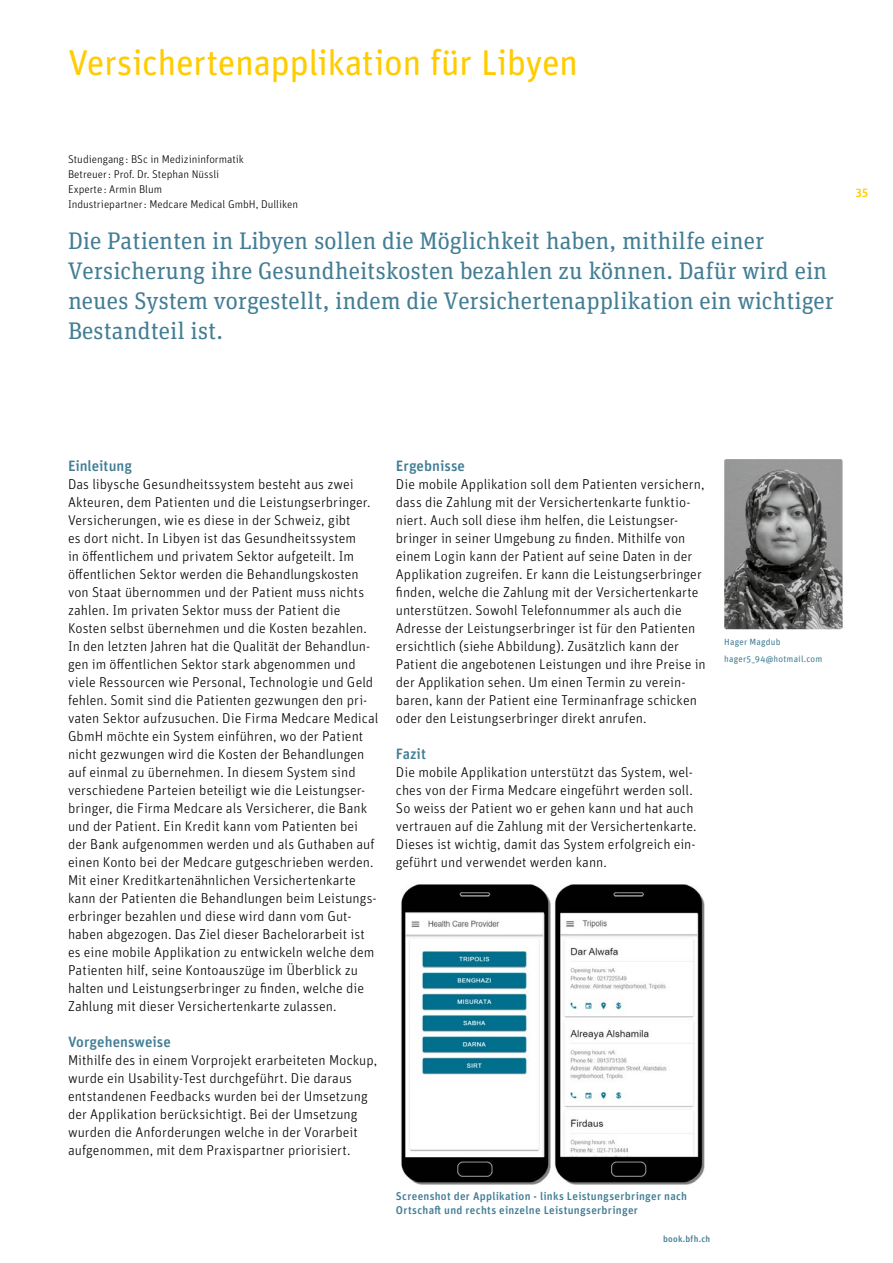
<style>
.page{position:relative;width:893px;height:1263px;background:#fff}
.page>*{position:absolute;margin:0;border:0;box-sizing:border-box;transform-origin:0 0}
.t1{font:36px "Unit Rounded Pro";letter-spacing:-.015em;color:#fc0}
.t2{font:24px/30px "Unit Slab Pro";color:#427d94}
.t3{font:500 15px "Unit Rounded Pro";color:#427d94}
.t4{font:300 14.25px/18px "Unit Rounded Pro";letter-spacing:.005em;color:#000}
.t5{font:500 12px "Unit Rounded Pro";color:#fc0}
.t6{font:300 11.25px/15px "Unit Rounded Pro";color:#000}
.t7{font:500 11.25px/13.5px "Unit Rounded Pro";letter-spacing:.025em;color:#427d94}
.t8{font:9px/16.8px "Unit Rounded Pro";letter-spacing:.02em;color:#427d94}
.t9{font:500 9px "Unit Rounded Pro";letter-spacing:.025em;color:#427d94}
</style>
<div class="page">
<img style="left:724px;top:459px;width:118px;height:170px">
<img style="left:401px;top:884px;width:304px;height:301px">
<h1 class="t1" style="left:68px;top:38px;width:512px">Versichertenapplikation für Libyen</h1>
<p class="t6" style="left:68px;top:151px;width:231px">Studiengang : BSc in Medizininformatik<br>Betreuer: Prof. Dr. Stephan Nüssli<br>Experte : Armin Blum<br>Industriepartner: Medcare Medical GmbH, Dulliken</p>
<p class="t2" style="left:68px;top:225px;width:767px">Die Patienten in Libyen sollen die Möglichkeit haben, mithilfe einer Versicherung ihre Gesundheitskosten bezahlen zu können. Dafür wird ein neues System vorgestellt, indem die Versichertenapplikation ein wichtiger Bestandteil ist.</p>
<p class="t5" style="left:855px;top:184px;width:15px">35</p>
<p class="t3" style="left:68px;top:455px;width:66px">Einleitung</p>
<p class="t4" style="left:68px;top:475px;width:312px">Das libysche Gesundheitssystem besteht aus zwei Akteuren, dem Patienten und die Leistungserbringer.<br>Versicherungen, wie es diese in der Schweiz, gibt<br>es dort nicht. In Libyen ist das Gesundheitssystem<br>in öffentlichem und privatem Sektor aufgeteilt. Im öffentlichen Sektor werden die Behandlungskosten von Staat übernommen und der Patient muss nichts zahlen. Im privaten Sektor muss der Patient die Kosten selbst übernehmen und die Kosten bezahlen.<br>In den letzten Jahren hat die Qualität der Behandlun&shy;gen im öffentlichen Sektor stark abgenommen und viele Ressourcen wie Personal, Technologie und Geld fehlen. Somit sind die Patienten gezwungen den pri&shy;vaten Sektor aufzusuchen. Die Firma Medcare Medical GbmH möchte ein System einführen, wo der Patient nicht gezwungen wird die Kosten der Behandlungen auf einmal zu übernehmen. In diesem System sind verschiedene Parteien beteiligt wie die Leistungser&shy;bringer, die Firma Medcare als Versicherer, die Bank und der Patient. Ein Kredit kann vom Patienten bei der Bank aufgenommen werden und als Guthaben auf einen Konto bei der Medcare gutgeschrieben werden.<br>Mit einer Kreditkartenähnlichen Versichertenkarte kann der Patienten die Behandlungen beim Leistungs&shy;erbringer bezahlen und diese wird dann vom Gut&shy;haben abgezogen. Das Ziel dieser Bachelorarbeit ist es eine mobile Applikation zu entwickeln welche dem Patienten hilf, seine Kontoauszüge im Überblick zu halten und Leistungserbringer zu finden, welche die Zahlung mit dieser Versichertenkarte zulassen.</p>
<p class="t3" style="left:68px;top:1031px;width:104px">Vorgehensweise</p>
<p class="t4" style="left:68px;top:1051px;width:311px">Mithilfe des in einem Vorprojekt erarbeiteten Mockup, wurde ein Usability-Test durchgeführt. Die daraus entstandenen Feedbacks wurden bei der Umsetzung der Applikation berücksichtigt. Bei der Umsetzung wurden die Anforderungen welche in der Vorarbeit aufgenommen, mit dem Praxispartner priorisiert.</p>
<p class="t3" style="left:396px;top:455px;width:71px">Ergebnisse</p>
<p class="t4" style="left:396px;top:475px;width:311px">Die mobile Applikation soll dem Patienten versichern, dass die Zahlung mit der Versichertenkarte funktio&shy;niert. Auch soll diese ihm helfen, die Leistungser&shy;bringer in seiner Umgebung zu finden. Mithilfe von einem Login kann der Patient auf seine Daten in der Applikation zugreifen. Er kann die Leistungserbringer finden, welche die Zahlung mit der Versichertenkarte unterstützen. Sowohl Telefonnummer als auch die Adresse der Leistungserbringer ist für den Patienten ersichtlich (siehe Abbildung). Zusätzlich kann der Patient die angebotenen Leistungen und ihre Preise in der Applikation sehen. Um einen Termin zu verein&shy;baren, kann der Patient eine Terminanfrage schicken oder den Leistungserbringer direkt anrufen.</p>
<p class="t3" style="left:396px;top:743px;width:32px">Fazit</p>
<p class="t4" style="left:396px;top:763px;width:302px">Die mobile Applikation unterstützt das System, wel&shy;ches von der Firma Medcare eingeführt werden soll.<br>So weiss der Patient wo er gehen kann und hat auch vertrauen auf die Zahlung mit der Versichertenkarte.<br>Dieses ist wichtig, damit das System erfolgreich ein&shy;geführt und verwendet werden kann.</p>
<p class="t8" style="left:724px;top:633px;width:100px">Hager Magdub hager5_94@hotmail.com</p>
<p class="t7" style="left:396px;top:1189px;width:293px">Screenshot der Applikation - links Leistungserbringer nach<br>Ortschaft und rechts einzelne Leistungserbringer</p>
<p class="t9" style="left:663px;top:1232px;width:48px">book.bfh.ch</p>
</div>
